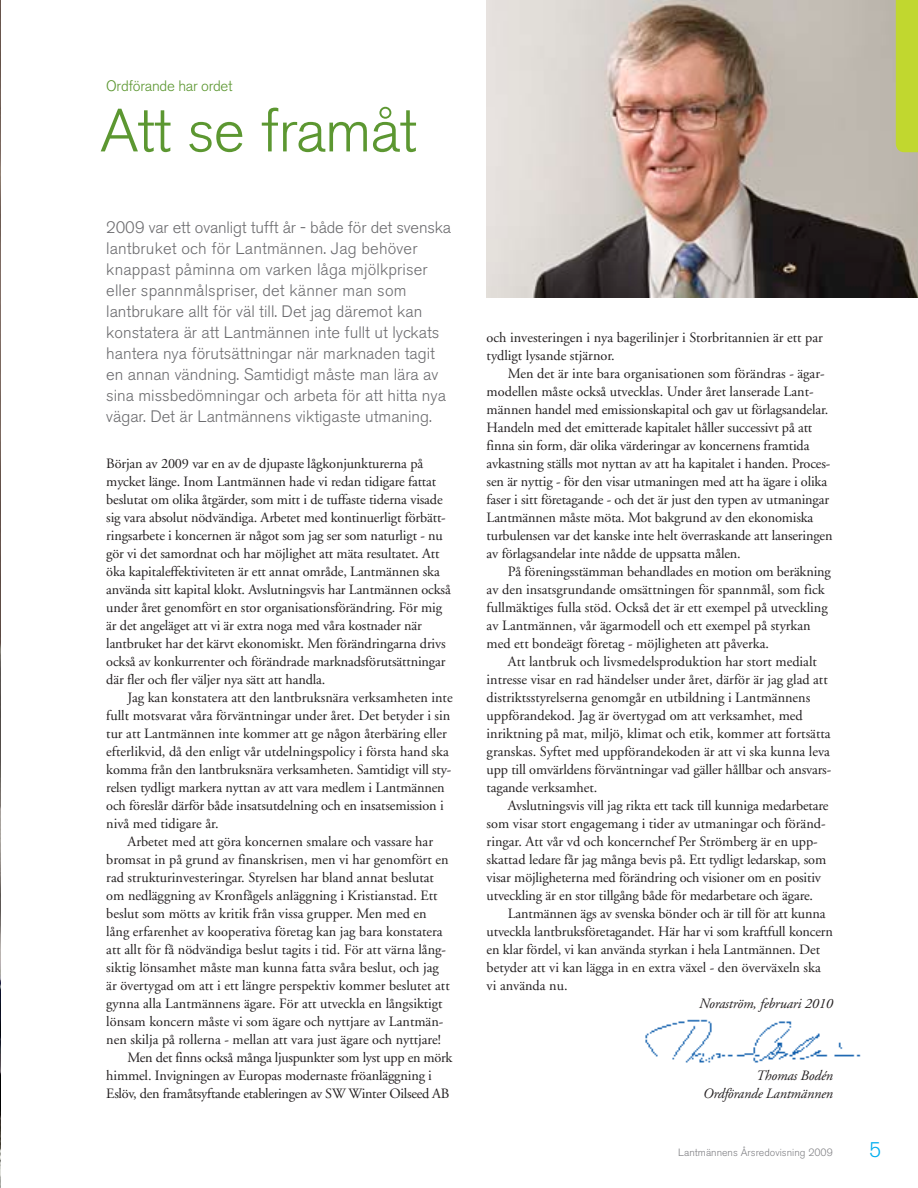
<style>
.page{position:relative;width:918px;height:1188px;background:#fff}
.page>*{position:absolute;margin:0;border:0;box-sizing:border-box;transform-origin:0 0}
.t1{font:300 60px "Akzidenz Grotesk";color:#5c9731}
.t2{font:300 21px "Akzidenz Grotesk BE";color:#00aeef}
.t3{font:300 16.5px/21px "Akzidenz Grotesk BE";color:#6c6c6f}
.t4{font:300 15px "Akzidenz Grotesk BE";letter-spacing:-.02em;color:#5c9731}
.t5{font:14.25px/18px "Adobe Garamond";letter-spacing:-.01em;color:#231f20}
.t6{font:italic 14.25px/18px "Adobe Garamond";letter-spacing:-.01em;color:#231f20;text-align:right}
.t7{font:300 10.5px "Akzidenz Grotesk BE";color:#808084}
</style>
<div class="page">
<img style="left:487px;top:0;width:431px;height:298px">
<img style="left:645px;top:1019px;width:216px;height:44px">
<div style="left:896px;top:0;width:22px;height:152px;background:#c1d72f"></div>
<img style="left:0;top:0;width:1px;height:1188px">
<p class="t4" style="left:106px;top:77px;width:128px">Ordförande har ordet</p>
<h1 class="t1" style="left:101px;top:96px;width:317px">Att se framåt</h1>
<p class="t3" style="left:106px;top:218px;width:346px">2009 var ett ovanligt tufft år - både för det svenska lantbruket och för Lantmännen. Jag behöver knappast påminna om varken låga mjölkpriser eller spannmålspriser, det känner man som lantbrukare allt för väl till. Det jag däremot kan konstatera är att Lantmännen inte fullt ut lyckats hantera nya förutsättningar när marknaden tagit en annan vändning. Samtidigt måste man lära av sina missbedömningar och arbeta för att hitta nya vägar. Det är Lantmännens viktigaste utmaning.</p>
<p class="t5" style="left:106px;top:455px;width:346px">Början av 2009 var en av de djupaste lågkonjunkturerna på mycket länge. Inom Lantmännen hade vi redan tidigare fattat beslutat om olika åtgärder, som mitt i de tuffaste tiderna visade sig vara absolut nödvändiga. Arbetet med kontinuerligt förbätt&shy;ringsarbete i koncernen är något som jag ser som naturligt - nu gör vi det samordnat och har möjlighet att mäta resultatet. Att öka kapitaleffektiviteten är ett annat område, Lantmännen ska använda sitt kapital klokt. Avslutningsvis har Lantmännen också under året genomfört en stor organisationsförändring. För mig är det angeläget att vi är extra noga med våra kostnader när lantbruket har det kärvt ekonomiskt. Men förändringarna drivs också av konkurrenter och förändrade marknadsförutsättningar där fler och fler väljer nya sätt att handla.</p>
<p class="t5" style="left:106px;top:689px;width:348px;text-indent:21px">Jag kan konstatera att den lantbruksnära verksamheten inte fullt motsvarat våra förväntningar under året. Det betyder i sin tur att Lantmännen inte kommer att ge någon återbäring eller efterlikvid, då den enligt vår utdelningspolicy i första hand ska komma från den lantbruksnära verksamheten. Samtidigt vill sty&shy;relsen tydligt markera nyttan av att vara medlem i Lantmännen och föreslår därför både insatsutdelning och en insatsemission i nivå med tidigare år.</p>
<p class="t5" style="left:128px;top:833px;width:307px">Arbetet med att göra koncernen smalare och vassare har</p>
<p class="t5" style="left:106px;top:851px;width:344px">bromsat in på grund av finanskrisen, men vi har genomfört en</p>
<p class="t5" style="left:106px;top:869px;width:329px">rad strukturinvesteringar. Styrelsen har bland annat beslutat</p>
<p class="t5" style="left:106px;top:887px;width:333px">om nedläggning av Kronfågels anläggning i Kristianstad. Ett</p>
<p class="t5" style="left:106px;top:905px;width:322px">beslut som mötts av kritik från vissa grupper. Men med en</p>
<p class="t5" style="left:106px;top:923px;width:338px">lång erfarenhet av kooperativa företag kan jag bara konstatera</p>
<p class="t5" style="left:106px;top:941px;width:341px">att allt för få nödvändiga beslut tagits i tid. För att värna lång-</p>
<p class="t5" style="left:106px;top:959px;width:334px">siktig lönsamhet måste man kunna fatta svåra beslut, och jag</p>
<p class="t5" style="left:106px;top:977px;width:345px">är övertygad om att i ett längre perspektiv kommer beslutet att</p>
<p class="t5" style="left:106px;top:995px;width:338px">gynna alla Lantmännens ägare. För att utveckla en långsiktigt</p>
<p class="t5" style="left:106px;top:1013px;width:339px">lönsam koncern måste vi som ägare och nyttjare av Lantmän-</p>
<p class="t5" style="left:106px;top:1031px;width:336px">nen skilja på rollerna - mellan att vara just ägare och nyttjare!</p>
<p class="t5" style="left:128px;top:1049px;width:326px">Men det finns också många ljuspunkter som lyst upp en mörk</p>
<p class="t5" style="left:106px;top:1067px;width:327px">himmel. Invigningen av Europas modernaste fröanläggning i</p>
<p class="t5" style="left:106px;top:1085px;width:345px">Eslöv, den framåtsyftande etableringen av SW Winter Oilseed AB</p>
<p class="t5" style="left:487px;top:329px;width:338px">och investeringen i nya bagerilinjer i Storbritannien är ett par tydligt lysande stjärnor.</p>
<p class="t5" style="left:487px;top:365px;width:347px;text-indent:21px">Men det är inte bara organisationen som förändras - ägar&shy;modellen måste också utvecklas. Under året lanserade Lant&shy;männen handel med emissionskapital och gav ut förlagsandelar.<br>Handeln med det emitterade kapitalet håller successivt på att finna sin form, där olika värderingar av koncernens framtida avkastning ställs mot nyttan av att ha kapitalet i handen. Proces&shy;sen är nyttig - för den visar utmaningen med att ha ägare i olika faser i sitt företagande - och det är just den typen av utmaningar Lantmännen måste möta. Mot bakgrund av den ekonomiska turbulensen var det kanske inte helt överraskande att lanseringen av förlagsandelar inte nådde de uppsatta målen.</p>
<p class="t5" style="left:487px;top:563px;width:346px;text-indent:21px">På föreningsstämman behandlades en motion om beräkning av den insatsgrundande omsättningen för spannmål, som fick fullmäktiges fulla stöd. Också det är ett exempel på utveckling av Lantmännen, vår ägarmodell och ett exempel på styrkan med ett bondeägt företag - möjligheten att påverka.</p>
<p class="t5" style="left:487px;top:653px;width:346px;text-indent:21px">Att lantbruk och livsmedelsproduktion har stort medialt intresse visar en rad händelser under året, därför är jag glad att distriktsstyrelserna genomgår en utbildning i Lantmännens uppförandekod. Jag är övertygad om att verksamhet, med inriktning på mat, miljö, klimat och etik, kommer att fortsätta granskas. Syftet med uppförandekoden är att vi ska kunna leva upp till omvärldens förväntningar vad gäller hållbar och ansvars&shy;tagande verksamhet.</p>
<p class="t5" style="left:487px;top:797px;width:343px;text-indent:21px">Avslutningsvis vill jag rikta ett tack till kunniga medarbetare som visar stort engagemang i tider av utmaningar och föränd&shy;ringar. Att vår vd och koncernchef Per Strömberg är en upp&shy;skattad ledare får jag många bevis på. Ett tydligt ledarskap, som visar möjligheterna med förändring och visioner om en positiv utveckling är en stor tillgång både för medarbetare och ägare.</p>
<p class="t5" style="left:487px;top:905px;width:348px;text-indent:21px">Lantmännen ägs av svenska bönder och är till för att kunna utveckla lantbruksföretagandet. Här har vi som kraftfull koncern en klar fördel, vi kan använda styrkan i hela Lantmännen. Det betyder att vi kan lägga in en extra växel - den överväxeln ska vi använda nu.</p>
<p class="t6" style="left:699px;top:995px;width:135px">Noraström, februari 2010</p>
<p class="t6" style="left:703px;top:1067px;width:131px">Thomas Bodén<br>Ordförande Lantmännen</p>
<p class="t7" style="left:678px;top:1146px;width:156px">Lantmännens Årsredovisning 2009</p>
<h2 class="t2" style="left:869px;top:1138px;width:14px">5</h2>
</div>
